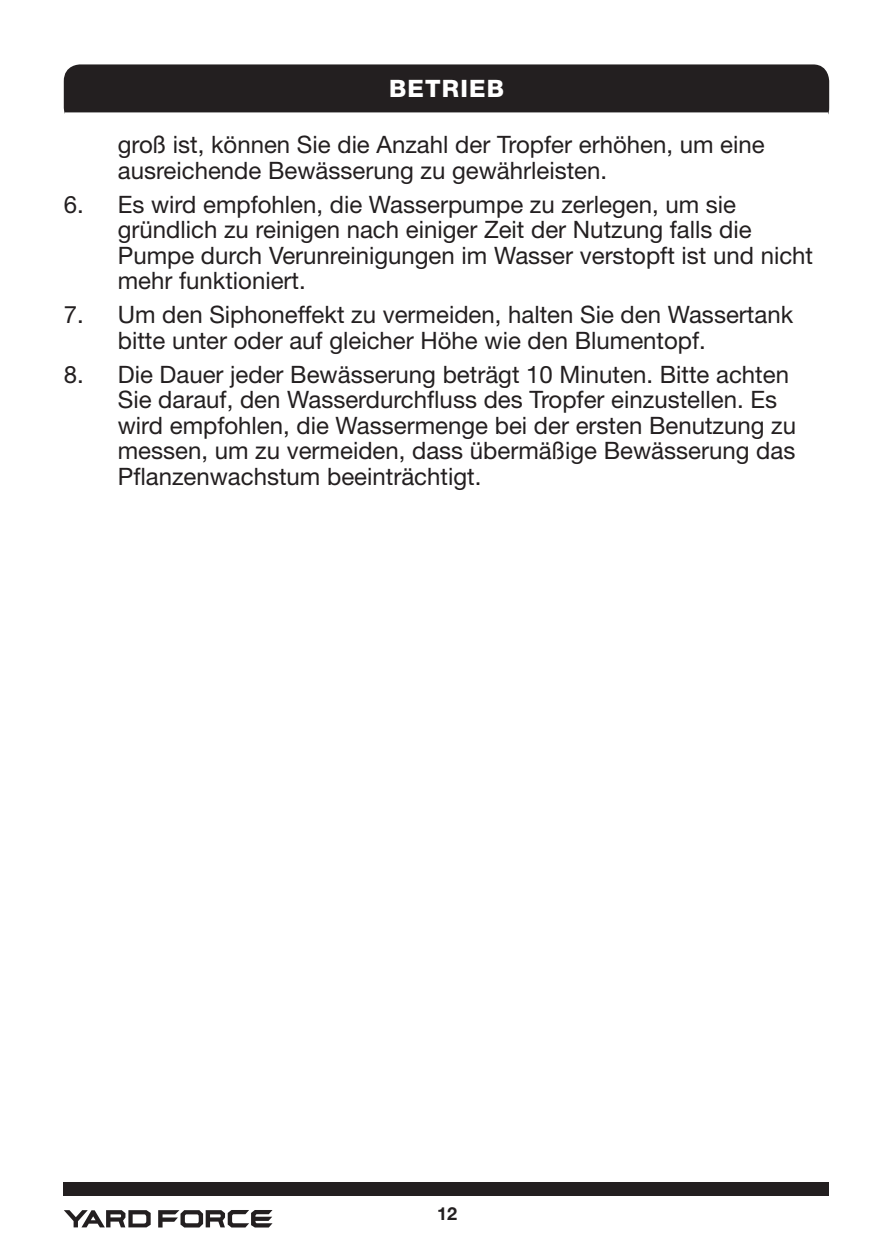
<style>
.page{position:relative;width:893px;height:1259px;background:#fff}
.page>*{position:absolute;margin:0;border:0;box-sizing:border-box;transform-origin:0 0}
.t1{font:24px/25.5px "Helvetica Neue LT Std";color:#231f20}
.t2{font:800 24px "Helvetica Neue LT Std";letter-spacing:.05em;color:#fff}
.t3{font:700 18px "Helvetica Neue LT Std";color:#231f20}
</style>
<div class="page">
<div style="left:64px;top:1182px;width:765px;height:13px;background:#231f20"></div>
<svg style="left:158px;top:1210px;width:115px;height:17px"></svg>
<svg style="left:64px;top:1210px;width:87px;height:17px"></svg>
<svg style="left:64px;top:64px;width:765px;height:51px;background:#302d2d"></svg>
<p class="t2" style="left:389px;top:74px;width:117px">BETRIEB</p>
<p class="t1" style="left:118px;top:131px;width:648px">groß ist, können Sie die Anzahl der Tropfer erhöhen, um eine ausreichende Bewässerung zu gewährleisten.</p>
<p class="t1" style="left:118px;top:191px;width:697px;text-indent:-54px">6. Es wird empfohlen, die Wasserpumpe zu zerlegen, um sie gründlich zu reinigen nach einiger Zeit der Nutzung falls die Pumpe durch Verunreinigungen im Wasser verstopft ist und nicht mehr funktioniert.</p>
<p class="t1" style="left:118px;top:301px;width:677px;text-indent:-54px">7. Um den Siphoneffekt zu vermeiden, halten Sie den Wassertank bitte unter oder auf gleicher Höhe wie den Blumentopf.</p>
<p class="t1" style="left:118px;top:361px;width:680px;text-indent:-54px">8. Die Dauer jeder Bewässerung beträgt 10 Minuten. Bitte achten Sie darauf, den Wasserdurchfluss des Tropfer einzustellen. Es wird empfohlen, die Wassermenge bei der ersten Benutzung zu messen, um zu vermeiden, dass übermäßige Bewässerung das Pflanzenwachstum beeinträchtigt.</p>
<p class="t3" style="left:437px;top:1202px;width:22px">12</p>
</div>
